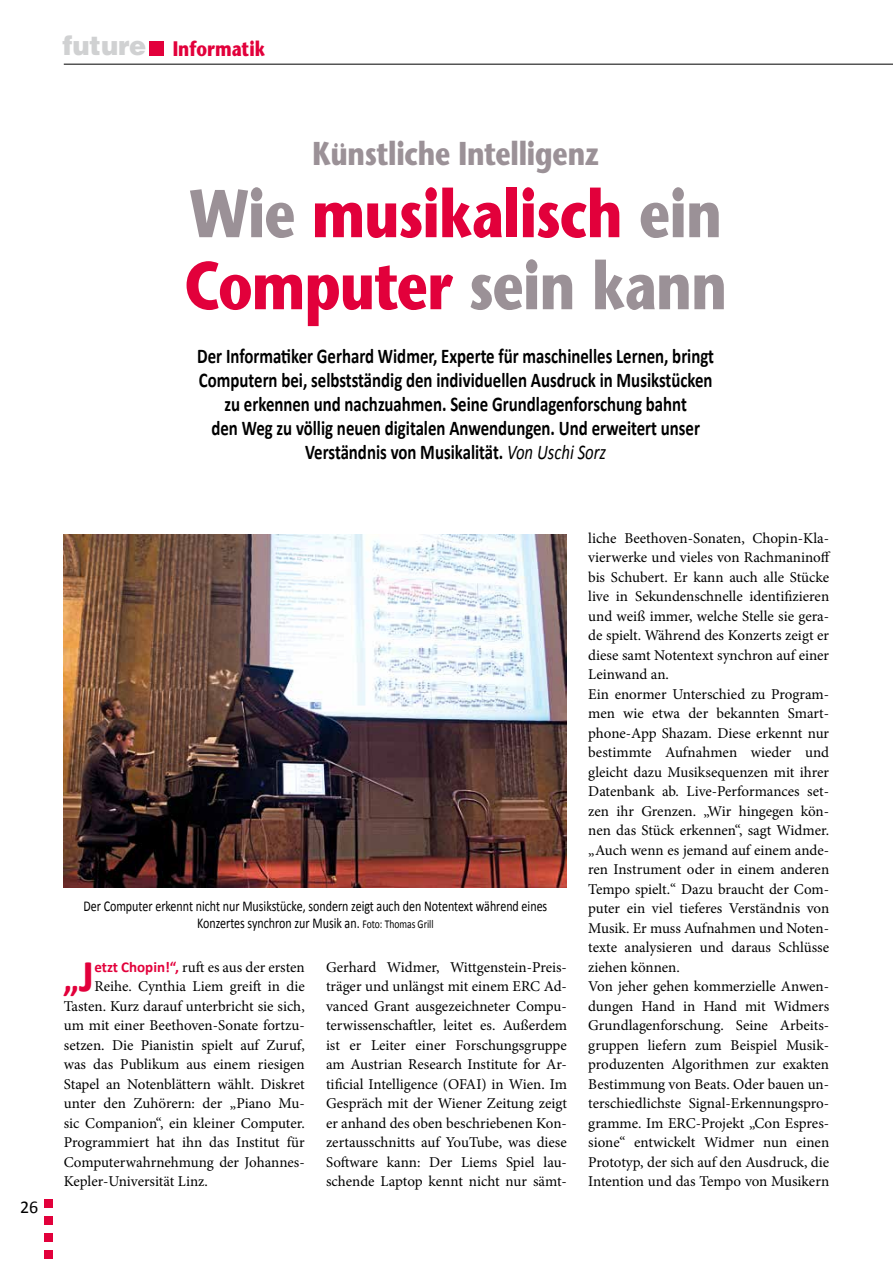
<style>
.page{position:relative;width:893px;height:1263px;background:#fff}
.page>*{position:absolute;margin:0;border:0;box-sizing:border-box;transform-origin:0 0}
.t1{font:700 67.5px/72px "Stone Sans";letter-spacing:-.015em;color:#e2003b;scale:.8 1}
.t2{font:700 36.6px "Calibri";color:#e2003b}
.t3{font:700 33px "Stone Sans";letter-spacing:-.01em;color:#9b9197;scale:.8 1}
.t4{font:900 26.55px "Helvetica";color:#d0d1d2}
.t5{font:700 21px/24px "Calibri";color:#000;text-align:center;scale:.8 1}
.t6{font:700 21px "Stone Sans";color:#e2003b;scale:.8 1}
.t7{font:18px "Calibri";color:#000}
.t8{font:15px/19.5px "Minion Pro";color:#000;text-align:justify}
.t9{font:15px/16.5px "Calibri";color:#000;text-align:center;scale:.8 1}
.s1{color:#9b9197}
.s2{font-weight:400;font-style:italic}
.s3{font-size:12px}
.s4{font-size:45.75px}
.s5{font-family:"Calibri";font-weight:700;color:#e2003b}
</style>
<div class="page">
<div style="left:150px;top:41px;width:14px;height:15px;background:#e2003b"></div>
<hr style="left:64px;top:64px;width:829px;height:1px;background:#000">
<div style="left:44px;top:1199px;width:8px;height:9px;background:#e2003b"></div>
<div style="left:44px;top:1216px;width:8px;height:9px;background:#e2003b"></div>
<div style="left:44px;top:1233px;width:8px;height:9px;background:#e2003b"></div>
<div style="left:44px;top:1250px;width:8px;height:9px;background:#e2003b"></div>
<img style="left:64px;top:535px;width:503px;height:353px">
<h3 class="t4" style="left:62px;top:28px;width:85px">future</h3>
<h3 class="t6" style="left:173px;top:35px;width:117px">Informatik</h3>
<h3 class="t3" style="left:313px;top:133px;width:359px">Künstliche Intelligenz</h3>
<h1 class="t1" style="left:184px;top:177px;width:680px"><span class="s1">Wie</span> musikalisch <span class="s1">ein<br></span>Computer <span class="s1">sein kann</span></h1>
<p class="t5" style="left:197px;top:344px;width:648px">Der Informatiker Gerhard Widmer, Experte für maschinelles Lernen, bringt Computern bei, selbstständig den individuellen Ausdruck in Musikstücken zu erkennen und nachzuahmen. Seine Grundlagenforschung bahnt<br>den Weg zu völlig neuen digitalen Anwendungen. Und erweitert unser Verständnis von Musikalität. <span class="s2">Von Uschi Sorz</span></p>
<p class="t7" style="left:20px;top:1195px;width:20px">26</p>
<p class="t9" style="left:83px;top:898px;width:581px">Der Computer erkennt nicht nur Musikstücke, sondern zeigt auch den Notentext während eines<br>Konzertes synchron zur Musik an. <span class="s3">Foto: Thomas Grill</span></p>
<h2 class="t2" style="left:63px;top:956px;width:33px">„<span class="s4">J</span></h2>
<p class="t8" style="left:94px;top:957px;width:212px"><span class="s5">etzt Chopin!“,</span> ruft es aus der ersten</p>
<p class="t8" style="left:94px;top:977px;width:212px">Reihe. Cynthia Liem greift in die</p>
<p class="t8" style="left:64px;top:996px;width:242px">Tasten. Kurz darauf unterbricht sie sich,</p>
<p class="t8" style="left:64px;top:1016px;width:242px">um mit einer Beethoven-Sonate fortzu-</p>
<p class="t8" style="left:64px;top:1035px;width:242px">setzen. Die Pianistin spielt auf Zuruf,</p>
<p class="t8" style="left:64px;top:1055px;width:242px">was das Publikum aus einem riesigen</p>
<p class="t8" style="left:64px;top:1074px;width:242px">Stapel an Notenblättern wählt. Diskret</p>
<p class="t8" style="left:64px;top:1094px;width:242px">unter den Zuhörern: der „Piano Mu-</p>
<p class="t8" style="left:64px;top:1113px;width:242px">sic Companion“, ein kleiner Computer.</p>
<p class="t8" style="left:64px;top:1133px;width:242px">Programmiert hat ihn das Institut für</p>
<p class="t8" style="left:64px;top:1152px;width:242px">Computerwahrnehmung der Johannes-</p>
<p class="t8" style="left:64px;top:1172px;width:146px">Kepler-Universität Linz.</p>
<p class="t8" style="left:326px;top:957px;width:242px">Gerhard Widmer, Wittgenstein-Preis&shy;träger und unlängst mit einem ERC Ad&shy;vanced Grant ausgezeichneter Compu&shy;terwissenschaftler, leitet es. Außerdem ist er Leiter einer Forschungsgruppe am Austrian Research Institute for Ar&shy;tificial Intelligence (OFAI) in Wien. Im Gespräch mit der Wiener Zeitung zeigt er anhand des oben beschriebenen Kon&shy;zertausschnitts auf YouTube, was diese Software kann: Der Liems Spiel lau&shy;schende Laptop kennt nicht nur sämt-</p>
<p class="t8" style="left:588px;top:528px;width:244px;text-align:left">liche Beethoven-Sonaten, Chopin-Kla&shy;vierwerke und vieles von Rachmaninoff bis Schubert. Er kann auch alle Stücke live in Sekundenschnelle identifizieren und weiß immer, welche Stelle sie gera&shy;de spielt. Während des Konzerts zeigt er diese samt Notentext synchron auf einer Leinwand an.<br>Ein enormer Unterschied zu Program&shy;men wie etwa der bekannten Smart&shy;phone-App Shazam. Diese erkennt nur bestimmte Aufnahmen wieder und gleicht dazu Musiksequenzen mit ihrer Datenbank ab. Live-Performances set&shy;zen ihr Grenzen. „Wir hingegen kön&shy;nen das Stück erkennen“, sagt Widmer. „Auch wenn es jemand auf einem ande&shy;ren Instrument oder in einem anderen Tempo spielt.“ Dazu braucht der Com&shy;puter ein viel tieferes Verständnis von Musik. Er muss Aufnahmen und Noten&shy;texte analysieren und daraus Schlüsse ziehen können.<br>Von jeher gehen kommerzielle Anwen&shy;dungen Hand in Hand mit Widmers Grundlagenforschung. Seine Arbeits&shy;gruppen liefern zum Beispiel Musik&shy;produzenten Algorithmen zur exakten Bestimmung von Beats. Oder bauen un&shy;terschiedlichste Signal-Erkennungspro&shy;gramme. Im ERC-Projekt „Con Espres&shy;sione“ entwickelt Widmer nun einen Prototyp, der sich auf den Ausdruck, die Intention und das Tempo von Musikern</p>
</div>
